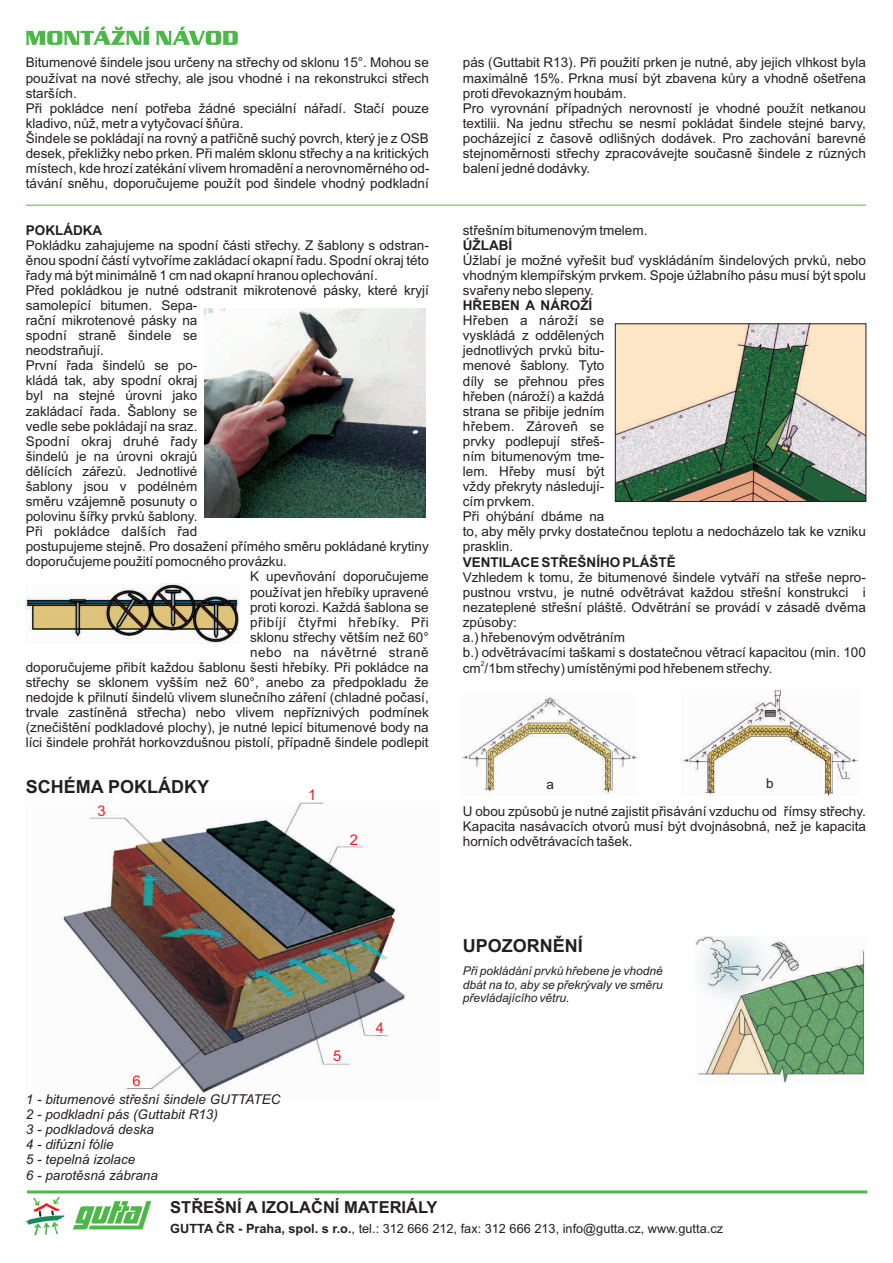
<style>
.page{position:relative;width:893px;height:1263px;background:#fff}
.page>*{position:absolute;margin:0;border:0;box-sizing:border-box;transform-origin:0 0}
.t1{font:700 18px "Arial";color:#231f20}
.t2{font:700 16.5px "Arial";color:#231f20}
.t3{font:14.85px "Arial";color:#ee1d23}
.t4{font:13.5px/15.1px "Arial";color:#231f20;text-align:justify}
.t5{font:italic 13.5px/15.1px "Arial";color:#231f20}
.t6{font:700 13.5px "Arial";color:#231f20}
.t7{font:13.5px "Arial";letter-spacing:.04em;color:#231f20}
.t8{font:12.75px "Arial";color:#231f20}
.t9{font:italic 12px/13.4px "Arial";color:#231f20;text-align:justify}
.t10{font:6.75px "Arial";color:#231f20}
.s1{font-weight:700}
</style>
<div class="page">
<svg style="left:73px;top:1201px;width:78px;height:28px"></svg>
<svg style="left:26px;top:1197px;width:39px;height:38px"></svg>
<hr style="left:27px;top:1190px;width:840px;height:3px;background:#4cb848">
<svg style="left:26px;top:27px;width:212px;height:18px"></svg>
<hr style="left:26px;top:205px;width:840px;height:1px;background:#4cb848">
<img style="left:63px;top:802px;width:344px;height:294px">
<img style="left:205px;top:308px;width:221px;height:209px">
<img style="left:26px;top:583px;width:213px;height:61px">
<img style="left:617px;top:326px;width:247px;height:174px">
<div style="left:615px;top:324px;width:251px;height:178px;border:1px solid #231f20"></div>
<img style="left:463px;top:694px;width:174px;height:100px">
<img style="left:681px;top:689px;width:177px;height:107px">
<img style="left:695px;top:936px;width:170px;height:146px">
<p class="t4" style="left:26px;top:56px;width:405px">Bitumenové šindele jsou urèeny na støechy od sklonu 15°. Mohou se</p>
<p class="t4" style="left:463px;top:56px;width:404px">pás (Guttabit R13). Pøi použití prken je nutné, aby jejich vlhkost byla</p>
<p class="t4" style="left:26px;top:71px;width:405px">používat na nové støechy, ale jsou vhodné i na rekonstrukci støech</p>
<p class="t4" style="left:463px;top:71px;width:404px">maximálnì 15%. Prkna musí být zbavena kùry a vhodnì ošetøena</p>
<p class="t4" style="left:26px;top:87px;width:53px">starších.</p>
<p class="t4" style="left:463px;top:87px;width:165px">proti døevokazným houbám.</p>
<p class="t4" style="left:26px;top:102px;width:405px;text-align:left">Pøi pokládce není potøeba žádné speciální náøadí. Staèí pouze kladivo, nùž, metr a vytyèovací šòùra.<br>Šindele se pokládají na rovný a patøiènì suchý povrch, který je z OSB desek, pøekližky nebo prken. Pøi malém sklonu støechy a na kritických místech, kde hrozí zatékání vlivem hromadìní a nerovnomìrného od&shy;távání snìhu, doporuèujeme použít pod šindele vhodný podkladní</p>
<p class="t4" style="left:463px;top:102px;width:405px">Pro vyrovnání pøípadných nerovností je vhodné použít netkanou textilii. Na jednu støechu se nesmí pokládat šindele stejné barvy, pocházející z èasovì odlišných dodávek. Pro zachování barevné stejnomìrnosti støechy zpracovávejte souèasnì šindele z rùzných balení jedné dodávky.</p>
<p class="t6" style="left:26px;top:225px;width:78px">POKLÁDKA</p>
<p class="t4" style="left:26px;top:239px;width:405px;text-align:left">Pokládku zahajujeme na spodní èásti støechy. Z šablony s odstran&shy;ìnou spodní èástí vytvoøíme zakládací okapní øadu. Spodní okraj této øady má být minimálnì 1 cm nad okapní hranou oplechování.<br>Pøed pokládkou je nutné odstranit mikrotenové pásky, které kryjí samolepící bitumen. Sepa-<br>raèní mikrotenové pásky na<br>spodní stranì šindele se<br>neodstraòují.<br>První øada šindelù se po-<br>kládá tak, aby spodní okraj<br>byl na stejné úrovni jako<br>zakládací øada. Šablony se<br>vedle sebe pokládají na sraz.<br>Spodní okraj druhé øady<br>šindelù je na úrovni okrajù<br>dìlících záøezù. Jednotlivé<br>šablony jsou v podélném<br>smìru vzájemnì posunuty o<br>polovinu šíøky prvkù šablony.<br>Pøi pokládce dalších øad<br>postupujeme stejnì. Pro dosažení pøímého smìru pokládané krytiny doporuèujeme použití pomocného provázku.</p>
<p class="t4" style="left:463px;top:224px;width:186px">støešním bitumenovým tmelem.</p>
<p class="t6" style="left:463px;top:240px;width:51px">ÚŽLABÍ</p>
<p class="t4" style="left:463px;top:254px;width:405px">Úžlabí je možné vyøešit buï vyskládáním šindelových prvkù, nebo vhodným klempíøským prvkem. Spoje úžlabního pásu musí být spolu svaøeny nebo slepeny.</p>
<p class="t6" style="left:463px;top:300px;width:131px">HØEBEN A NÁROŽÍ</p>
<p class="t4" style="left:463px;top:314px;width:405px;text-align:left">Høeben a nároží se<br>vyskládá z oddìlených<br>jednotlivých prvkù bitu-<br>menové šablony. Tyto<br>díly se pøehnou pøes<br>høeben (nároží) a každá<br>strana se pøibije jedním<br>høebem. Zároveò se<br>prvky podlepují støeš-<br>ním bitumenovým tme-<br>lem. Høeby musí být<br>vždy pøekryty následují-<br>cím prvkem.<br>Pøi ohýbání dbáme na<br>to, aby mìly prvky dostateènou teplotu a nedocházelo tak ke vzniku prasklin.</p>
<p class="t6" style="left:463px;top:557px;width:215px">VENTILACE STØEŠNÍHO PLÁŠTÌ</p>
<p class="t4" style="left:250px;top:570px;width:180px">K upevòování doporuèujeme</p>
<p class="t4" style="left:463px;top:570px;width:404px">Vzhledem k tomu, že bitumenové šindele vytváøí na støeše nepro-</p>
<p class="t4" style="left:250px;top:585px;width:180px">používat jen høebíky upravené</p>
<p class="t4" style="left:463px;top:586px;width:405px">pustnou vrstvu, je nutné odvìtrávat každou støešní konstrukci i</p>
<p class="t4" style="left:250px;top:600px;width:180px">proti korozi. Každá šablona se</p>
<p class="t4" style="left:463px;top:601px;width:404px">nezateplené støešní pláštì. Odvìtrání se provádí v zásadì dvìma</p>
<p class="t7" style="left:250px;top:617px;width:180px">pøibíjí ètyømi høebíky. Pøi</p>
<p class="t4" style="left:463px;top:616px;width:56px">zpùsoby:</p>
<p class="t4" style="left:250px;top:631px;width:180px">sklonu støechy vìtším než 60°</p>
<p class="t4" style="left:463px;top:631px;width:164px">a.) høebenovým odvìtráním</p>
<p class="t7" style="left:250px;top:647px;width:180px">nebo na návìtrné stranì</p>
<p class="t4" style="left:463px;top:646px;width:404px">b.) odvìtrávacími taškami s dostateènou vìtrací kapacitou (min. 100</p>
<p class="t10" style="left:481px;top:661px;width:5px">2</p>
<p class="t4" style="left:26px;top:661px;width:405px">doporuèujeme pøibít každou šablonu šesti høebíky. Pøi pokládce na</p>
<p class="t4" style="left:463px;top:662px;width:311px">cm /1bm støechy) umístìnými pod høebenem støechy.</p>
<p class="t4" style="left:26px;top:676px;width:405px">støechy se sklonem vyšším než 60°, anebo za pøedpokladu že nedojde k pøilnutí šindelù vlivem sluneèního záøení (chladné poèasí, trvale zastínìná støecha) nebo vlivem nepøíznivých podmínek (zneèištìní podkladové plochy), je nutné lepicí bitumenové body na líci šindele prohøát horkovzdušnou pistolí, pøípadnì šindele podlepit</p>
<h1 class="t1" style="left:26px;top:780px;width:185px">SCHÉMA POKLÁDKY</h1>
<p class="t3" style="left:97px;top:805px;width:10px">3</p>
<p class="t3" style="left:308px;top:789px;width:10px">1</p>
<p class="t3" style="left:350px;top:834px;width:10px">2</p>
<p class="t4" style="left:546px;top:778px;width:9px">a</p>
<p class="t4" style="left:766px;top:777px;width:9px">b</p>
<p class="t4" style="left:463px;top:804px;width:405px">U obou zpùsobù je nutné zajistit pøisávání vzduchu od øímsy støechy.<br>Kapacita nasávacích otvorù musí být dvojnásobná, než je kapacita horních odvìtrávacích tašek.</p>
<p class="t3" style="left:133px;top:1075px;width:10px">6</p>
<p class="t5" style="left:26px;top:1093px;width:256px">1 - bitumenové støešní šindele GUTTATEC<br>2 - podkladní pás (Guttabit R13)<br>3 - podkladová deska<br>4 - difúzní fólie<br>5 - tepelná izolace<br>6 - parotìsná zábrana</p>
<p class="t3" style="left:333px;top:1050px;width:10px">5</p>
<p class="t3" style="left:376px;top:1022px;width:10px">4</p>
<p class="t2" style="left:170px;top:1201px;width:269px">STØEŠNÍ A IZOLAÈNÍ MATERIÁLY</p>
<h1 class="t1" style="left:463px;top:939px;width:122px">UPOZORNÌNÍ</h1>
<p class="t9" style="left:463px;top:965px;width:201px">Pøi pokládání prvkù høebene je vhodné dbát na to, aby se pøekrývaly ve smìru pøevládajícího vìtru.</p>
<p class="t8" style="left:170px;top:1224px;width:554px"><span class="s1">GUTTA ÈR - Praha, spol. s r.o.</span>, tel.: 312 666 212, fax: 312 666 213, info@gutta.cz, www.gutta.cz</p>
</div>
